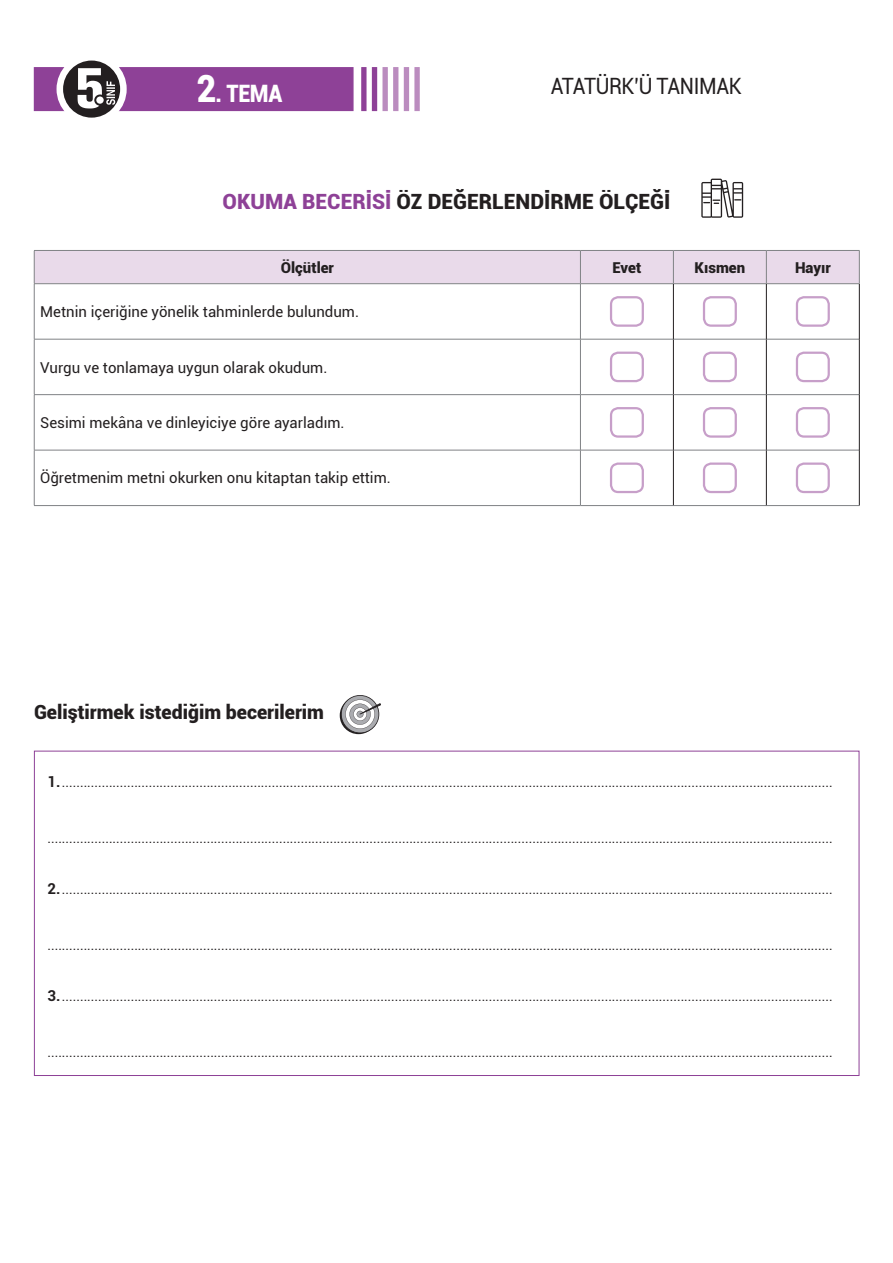
<style>
.page{position:relative;width:893px;height:1263px;background:#fff}
.page>*{position:absolute;margin:0;border:0;box-sizing:border-box;transform-origin:0 0}
.t1{font:900 24px "Roboto";color:#fff;scale:.9 1}
.t2{font:22.5px "Roboto";letter-spacing:-.02em;color:#231f20;scale:.9 1}
.t3{font:900 21px "Roboto";color:#231f20}
.t4{font:900 19.5px "Roboto";color:#231f20}
.t5{font:15px "Roboto";color:#231f20}
.t6{font:900 15px "Roboto";color:#231f20}
.t7{font:13.5px "Roboto";color:#231f20}
.s1{font-size:37.5px}
.s2{color:#8e4197}
.s3{font-weight:700;font-size:15px}
</style>
<div class="page">
<div style="left:35px;top:251px;width:824px;height:32px;background:#e9daea"></div>
<svg style="left:35px;top:284px;width:824px;height:221px"></svg>
<hr style="left:34px;top:250px;width:546px;height:1px;background:#808285">
<hr style="left:34px;top:251px;width:1px;height:32px;background:#808285">
<hr style="left:580px;top:250px;width:93px;height:1px;background:#808285">
<hr style="left:580px;top:251px;width:1px;height:32px;background:#808285">
<hr style="left:673px;top:250px;width:93px;height:1px;background:#808285">
<hr style="left:673px;top:251px;width:1px;height:32px;background:#808285">
<hr style="left:766px;top:250px;width:93px;height:1px;background:#808285">
<hr style="left:766px;top:251px;width:1px;height:32px;background:#808285">
<hr style="left:859px;top:251px;width:1px;height:32px;background:#808285">
<hr style="left:34px;top:283px;width:546px;height:1px;background:#808285">
<hr style="left:580px;top:283px;width:93px;height:1px;background:#808285">
<hr style="left:580px;top:284px;width:1px;height:55px;background:#808285">
<hr style="left:673px;top:283px;width:93px;height:1px;background:#808285">
<hr style="left:766px;top:283px;width:93px;height:1px;background:#808285">
<hr style="left:34px;top:339px;width:546px;height:1px;background:#808285">
<hr style="left:580px;top:339px;width:93px;height:1px;background:#808285">
<hr style="left:580px;top:339px;width:1px;height:55px;background:#808285">
<hr style="left:673px;top:339px;width:93px;height:1px;background:#808285">
<hr style="left:766px;top:339px;width:93px;height:1px;background:#808285">
<hr style="left:34px;top:394px;width:546px;height:1px;background:#808285">
<hr style="left:580px;top:394px;width:93px;height:1px;background:#808285">
<hr style="left:580px;top:395px;width:1px;height:55px;background:#808285">
<hr style="left:673px;top:394px;width:93px;height:1px;background:#808285">
<hr style="left:766px;top:394px;width:93px;height:1px;background:#808285">
<hr style="left:34px;top:450px;width:546px;height:1px;background:#808285">
<hr style="left:580px;top:450px;width:93px;height:1px;background:#808285">
<hr style="left:580px;top:450px;width:1px;height:55px;background:#808285">
<hr style="left:673px;top:450px;width:93px;height:1px;background:#808285">
<hr style="left:766px;top:450px;width:93px;height:1px;background:#808285">
<hr style="left:34px;top:505px;width:546px;height:1px;background:#808285">
<hr style="left:580px;top:505px;width:93px;height:1px;background:#808285">
<hr style="left:673px;top:505px;width:93px;height:1px;background:#808285">
<hr style="left:766px;top:505px;width:93px;height:1px;background:#808285">
<hr style="left:673px;top:284px;width:1px;height:55px;background:#231f20">
<hr style="left:766px;top:284px;width:1px;height:55px;background:#231f20">
<hr style="left:859px;top:284px;width:1px;height:55px;background:#231f20">
<hr style="left:673px;top:339px;width:1px;height:55px;background:#231f20">
<hr style="left:766px;top:339px;width:1px;height:55px;background:#231f20">
<hr style="left:859px;top:339px;width:1px;height:56px;background:#231f20">
<hr style="left:673px;top:395px;width:1px;height:55px;background:#231f20">
<hr style="left:766px;top:395px;width:1px;height:55px;background:#231f20">
<hr style="left:859px;top:395px;width:1px;height:55px;background:#231f20">
<hr style="left:673px;top:450px;width:1px;height:55px;background:#231f20">
<hr style="left:766px;top:450px;width:1px;height:55px;background:#231f20">
<hr style="left:859px;top:450px;width:1px;height:55px;background:#231f20">
<hr style="left:34px;top:284px;width:1px;height:55px;background:#808285">
<hr style="left:34px;top:339px;width:1px;height:55px;background:#808285">
<hr style="left:34px;top:395px;width:1px;height:55px;background:#808285">
<hr style="left:34px;top:450px;width:1px;height:55px;background:#808285">
<div style="left:611px;top:297px;width:32px;height:29px;background:#fff;border-radius:7px"></div>
<div style="left:610px;top:296px;width:34px;height:31px;border:2px solid #c79fc9;border-radius:7px"></div>
<div style="left:704px;top:297px;width:32px;height:29px;background:#fff;border-radius:7px"></div>
<div style="left:703px;top:296px;width:34px;height:31px;border:2px solid #c79fc9;border-radius:7px"></div>
<div style="left:797px;top:297px;width:32px;height:29px;background:#fff;border-radius:7px"></div>
<div style="left:796px;top:296px;width:34px;height:31px;border:2px solid #c79fc9;border-radius:7px"></div>
<div style="left:611px;top:353px;width:32px;height:28px;background:#fff;border-radius:7px"></div>
<div style="left:610px;top:352px;width:34px;height:30px;border:2px solid #c79fc9;border-radius:7px"></div>
<div style="left:704px;top:353px;width:32px;height:28px;background:#fff;border-radius:7px"></div>
<div style="left:703px;top:352px;width:34px;height:30px;border:2px solid #c79fc9;border-radius:7px"></div>
<div style="left:797px;top:353px;width:32px;height:28px;background:#fff;border-radius:7px"></div>
<div style="left:796px;top:352px;width:34px;height:30px;border:2px solid #c79fc9;border-radius:7px"></div>
<div style="left:611px;top:408px;width:32px;height:29px;background:#fff;border-radius:7px"></div>
<div style="left:610px;top:407px;width:34px;height:31px;border:2px solid #c79fc9;border-radius:7px"></div>
<div style="left:704px;top:408px;width:32px;height:29px;background:#fff;border-radius:7px"></div>
<div style="left:703px;top:407px;width:34px;height:31px;border:2px solid #c79fc9;border-radius:7px"></div>
<div style="left:797px;top:408px;width:32px;height:29px;background:#fff;border-radius:7px"></div>
<div style="left:796px;top:407px;width:34px;height:31px;border:2px solid #c79fc9;border-radius:7px"></div>
<div style="left:611px;top:464px;width:32px;height:28px;background:#fff;border-radius:7px"></div>
<div style="left:610px;top:462px;width:34px;height:31px;border:2px solid #c79fc9;border-radius:7px"></div>
<div style="left:704px;top:464px;width:32px;height:28px;background:#fff;border-radius:7px"></div>
<div style="left:703px;top:462px;width:34px;height:31px;border:2px solid #c79fc9;border-radius:7px"></div>
<div style="left:797px;top:464px;width:32px;height:28px;background:#fff;border-radius:7px"></div>
<div style="left:796px;top:462px;width:34px;height:31px;border:2px solid #c79fc9;border-radius:7px"></div>
<svg style="left:701px;top:179px;width:42px;height:39px"></svg>
<div style="left:34px;top:67px;width:320px;height:44px;background:#8e4197;border:2px solid #8e4197"></div>
<svg style="left:361px;top:67px;width:6px;height:44px"></svg>
<svg style="left:382px;top:67px;width:6px;height:44px"></svg>
<div style="left:404px;top:67px;width:5px;height:44px;background:#bb8cbf"></div>
<div style="left:372px;top:67px;width:5px;height:44px;background:#8e4197"></div>
<svg style="left:393px;top:67px;width:5px;height:44px"></svg>
<svg style="left:414px;top:67px;width:6px;height:44px"></svg>
<div style="left:57px;top:54px;width:70px;height:70px;background:#fff;border-radius:50%"></div>
<div style="left:63px;top:61px;width:57px;height:57px;background:#231f20;border-radius:50%"></div>
<svg style="left:78px;top:68px;width:37px;height:40px"></svg>
<div style="left:96px;top:96px;width:8px;height:8px;background:#fff;border-radius:50%"></div>
<svg style="left:340px;top:697px;width:37px;height:37px"></svg>
<svg style="left:341px;top:695px;width:40px;height:38px"></svg>
<h1 class="t1" style="left:197px;top:77px;width:97px"><span class="s1">2</span>. TEMA</h1>
<h2 class="t2" style="left:551px;top:71px;width:214px">ATATÜRK’Ü TANIMAK</h2>
<h3 class="t3" style="left:223px;top:186px;width:449px"><span class="s2">OKUMA BECERİSİ</span> ÖZ DEĞERLENDİRME ÖLÇEĞİ</h3>
<p class="t6" style="left:281px;top:257px;width:55px">Ölçütler</p>
<p class="t6" style="left:612px;top:257px;width:30px">Evet</p>
<p class="t6" style="left:694px;top:257px;width:52px">Kısmen</p>
<p class="t6" style="left:795px;top:257px;width:37px">Hayır</p>
<p class="t5" style="left:40px;top:301px;width:320px">Metnin içeriğine yönelik tahminlerde bulundum.</p>
<p class="t5" style="left:40px;top:357px;width:289px">Vurgu ve tonlamaya uygun olarak okudum.</p>
<p class="t5" style="left:40px;top:412px;width:306px">Sesimi mekâna ve dinleyiciye göre ayarladım.</p>
<p class="t5" style="left:40px;top:468px;width:352px">Öğretmenim metni okurken onu kitaptan takip ettim.</p>
<h3 class="t4" style="left:34px;top:698px;width:292px">Geliştirmek istediğim becerilerim</h3>
<p class="t7" style="left:48px;top:773px;width:787px"><span class="s3">1.</span>.....................................................................................................................................................................................................................</p>
<p class="t7" style="left:48px;top:828px;width:787px">.........................................................................................................................................................................................................................</p>
<p class="t7" style="left:48px;top:880px;width:787px"><span class="s3">2.</span>.....................................................................................................................................................................................................................</p>
<p class="t7" style="left:48px;top:935px;width:787px">.........................................................................................................................................................................................................................</p>
<p class="t7" style="left:48px;top:987px;width:787px"><span class="s3">3.</span>.....................................................................................................................................................................................................................</p>
<p class="t7" style="left:48px;top:1042px;width:787px">.........................................................................................................................................................................................................................</p>
</div>
